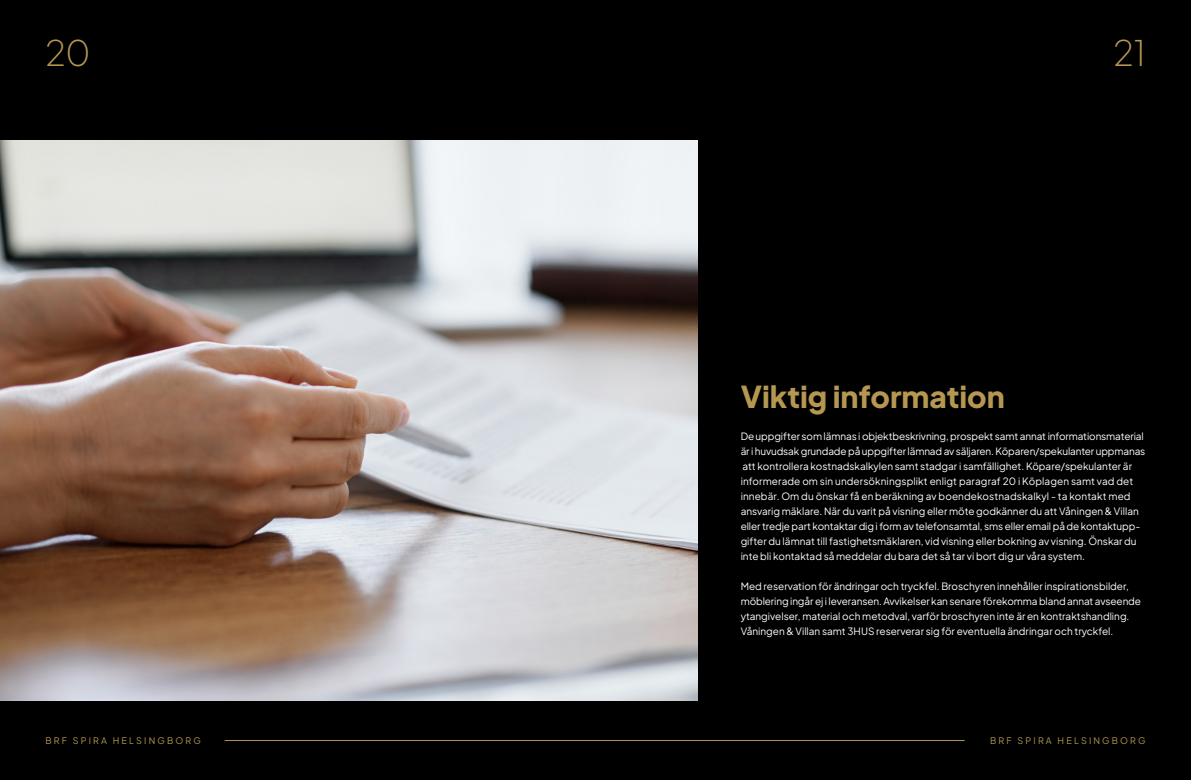
<style>
.page{position:relative;width:1191px;height:780px;background:#000}
.page>*{position:absolute;margin:0;border:0;box-sizing:border-box;transform-origin:0 0}
.t1{font:200 35px "Plus Jakarta Sans";color:#b59751}
.t2{font:800 30px "Plus Jakarta Sans";color:#b59751}
.t3{font:10px/15px "Plus Jakarta Sans";color:#fff}
.t4{font:9px "Plus Jakarta Sans";letter-spacing:.24em;color:#b59751}
</style>
<div class="page">
<img style="left:0;top:140px;width:697px;height:560px">
<hr style="left:225px;top:740px;width:739px;height:1px;background:#b59751">
<h1 class="t1" style="left:45px;top:25px;width:47px">20</h1>
<h1 class="t1" style="left:1113px;top:25px;width:34px">21</h1>
<h2 class="t2" style="left:740px;top:369px;width:265px">Viktig information</h2>
<p class="t3" style="left:740px;top:428px;width:406px">De uppgifter som lämnas i objektbeskrivning, prospekt samt annat informationsmaterial är i huvudsak grundade på uppgifter lämnad av säljaren. Köparen/spekulanter uppmanas att kontrollera kostnadskalkylen samt stadgar i samfällighet. Köpare/spekulanter är informerade om sin undersökningsplikt enligt paragraf 20 i Köplagen samt vad det innebär. Om du önskar få en beräkning av boendekostnadskalkyl - ta kontakt med ansvarig mäklare. När du varit på visning eller möte godkänner du att Våningen &amp; Villan eller tredje part kontaktar dig i form av telefonsamtal, sms eller email på de kontaktupp&shy;gifter du lämnat till fastighetsmäklaren, vid visning eller bokning av visning. Önskar du inte bli kontaktad så meddelar du bara det så tar vi bort dig ur våra system.</p>
<p class="t3" style="left:740px;top:578px;width:402px">Med reservation för ändringar och tryckfel. Broschyren innehåller inspirationsbilder, möblering ingår ej i leveransen. Avvikelser kan senare förekomma bland annat avseende ytangivelser, material och metodval, varför broschyren inte är en kontraktshandling.<br>Våningen &amp; Villan samt 3HUS reserverar sig för eventuella ändringar och tryckfel.</p>
<p class="t4" style="left:45px;top:733px;width:157px">BRF SPIRA HELSINGBORG</p>
<p class="t4" style="left:990px;top:733px;width:157px">BRF SPIRA HELSINGBORG</p>
</div>
